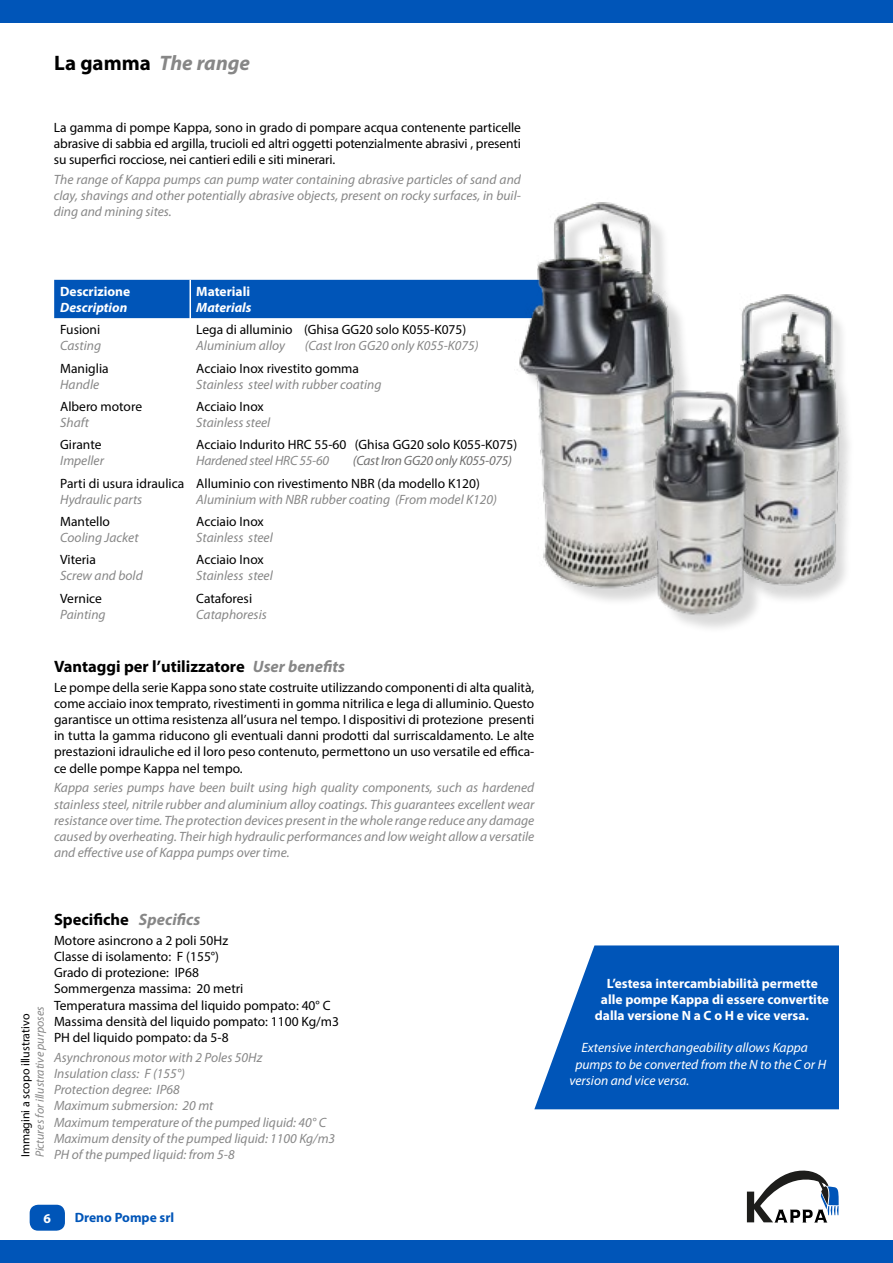
<style>
.page{position:relative;width:893px;height:1263px;background:#fff}
.page>*{position:absolute;margin:0;border:0;box-sizing:border-box;transform-origin:0 0}
.t1{font:italic 700 21px "Myriad Pro";color:#878787}
.t2{font:700 16.5px "Myriad Pro";color:#000}
.t3{font:13.5px/16.2px "Myriad Pro";color:#000;text-align:justify}
.t4{font:italic 13.5px/16.2px "Myriad Pro";color:#878787;text-align:justify}
.t5{font:700 13.5px "Myriad Pro";color:#fff}
.t6{font:italic 13.5px "Myriad Pro";color:#fff}
.t7{font:italic 13.5px "Myriad Pro";letter-spacing:-.02em;color:#706f6f}
.t8{font:italic 13.5px "Myriad Pro";letter-spacing:-.02em;color:#878787}
.t9{font:italic 700 13.5px "Myriad Pro";color:#fff}
.t10{font:700 13.5px "Myriad Pro";color:#0055b8}
.t11{font:italic 12px "Myriad Pro";color:#878787}
.t12{font:12px "Myriad Pro";color:#000}
.s1{font-style:normal;color:#000}
.s2{font-style:italic;color:#878787}
</style>
<div class="page">
<div style="left:0;top:1241px;width:893px;height:22px;background:#0055b8"></div>
<div style="left:30px;top:1205px;width:35px;height:26px;background:#0055b8;border-radius:9px"></div>
<svg style="left:747px;top:1170px;width:92px;height:52px"></svg>
<div style="left:0;top:0;width:893px;height:22px;background:#0055b8"></div>
<div style="left:54px;top:280px;width:460px;height:38px;background:#0055b8"></div>
<hr style="left:189px;top:280px;width:2px;height:38px;background:#fff">
<img style="left:514px;top:202px;width:173px;height:389px">
<img style="left:739px;top:294px;width:110px;height:306px">
<div style="left:658px;top:395px;width:108px;height:239px;background:#000;opacity:.15"></div>
<img style="left:615px;top:384px;width:151px;height:238px">
<svg style="left:534px;top:945px;width:305px;height:164px;background:#1a66bf"></svg>
<h1 class="t1" style="left:54px;top:49px;width:197px"><span class="s1">La gamma</span> The range</h1>
<p class="t3" style="left:54px;top:119px;width:469px">La gamma di pompe Kappa, sono in grado di pompare acqua contenente particelle abrasive di sabbia ed argilla, trucioli ed altri oggetti potenzialmente abrasivi , presenti su superfici rocciose, nei cantieri edili e siti minerari.</p>
<p class="t4" style="left:54px;top:172px;width:469px">The range of Kappa pumps can pump water containing abrasive particles of sand and clay, shavings and other potentially abrasive objects, present on rocky surfaces, in buil&shy;ding and mining sites.</p>
<p class="t5" style="left:60px;top:284px;width:72px">Descrizione</p>
<p class="t9" style="left:60px;top:299px;width:69px">Description</p>
<p class="t5" style="left:196px;top:284px;width:55px">Materiali</p>
<p class="t9" style="left:196px;top:299px;width:57px">Materials</p>
<p class="t3" style="left:60px;top:321px;width:42px">Fusioni</p>
<p class="t4" style="left:60px;top:338px;width:43px">Casting</p>
<p class="t3" style="left:196px;top:321px;width:272px">Lega di alluminio (Ghisa GG20 solo K055-K075)</p>
<p class="t4" style="left:196px;top:338px;width:90px">Aluminium alloy</p>
<p class="t4" style="left:305px;top:338px;width:175px">(Cast Iron GG20 only K055-K075)</p>
<p class="t3" style="left:60px;top:360px;width:50px">Maniglia</p>
<p class="t4" style="left:60px;top:376px;width:41px">Handle</p>
<p class="t3" style="left:196px;top:360px;width:164px">Acciaio Inox rivestito gomma</p>
<p class="t4" style="left:196px;top:376px;width:187px">Stainless steel with rubber coating</p>
<p class="t3" style="left:60px;top:398px;width:83px">Albero motore</p>
<p class="t4" style="left:60px;top:415px;width:30px">Shaft</p>
<p class="t3" style="left:196px;top:398px;width:69px">Acciaio Inox</p>
<p class="t4" style="left:196px;top:415px;width:76px">Stainless steel</p>
<p class="t3" style="left:60px;top:436px;width:43px">Girante</p>
<p class="t4" style="left:60px;top:453px;width:45px">Impeller</p>
<p class="t3" style="left:196px;top:436px;width:322px">Acciaio Indurito HRC 55-60 (Ghisa GG20 solo K055-K075)</p>
<p class="t8" style="left:196px;top:454px;width:134px">Hardened steel HRC 55-60</p>
<p class="t7" style="left:353px;top:454px;width:161px">(Cast Iron GG20 only K055-075)</p>
<p class="t3" style="left:60px;top:475px;width:126px">Parti di usura idraulica</p>
<p class="t4" style="left:60px;top:491px;width:84px">Hydraulic parts</p>
<p class="t3" style="left:196px;top:475px;width:285px">Alluminio con rivestimento NBR (da modello K120)</p>
<p class="t4" style="left:196px;top:491px;width:302px">Aluminium with NBR rubber coating (From model K120)</p>
<p class="t3" style="left:60px;top:513px;width:51px">Mantello</p>
<p class="t4" style="left:60px;top:530px;width:80px">Cooling Jacket</p>
<p class="t3" style="left:196px;top:513px;width:69px">Acciaio Inox</p>
<p class="t4" style="left:196px;top:530px;width:78px">Stainless steel</p>
<p class="t3" style="left:60px;top:551px;width:37px">Viteria</p>
<p class="t4" style="left:60px;top:568px;width:84px">Screw and bold</p>
<p class="t3" style="left:196px;top:551px;width:69px">Acciaio Inox</p>
<p class="t4" style="left:196px;top:568px;width:78px">Stainless steel</p>
<p class="t3" style="left:60px;top:590px;width:43px">Vernice</p>
<p class="t4" style="left:60px;top:606px;width:47px">Painting</p>
<p class="t3" style="left:196px;top:590px;width:57px">Cataforesi</p>
<p class="t4" style="left:196px;top:606px;width:72px">Cataphoresis</p>
<p class="t2" style="left:54px;top:657px;width:293px">Vantaggi per l’utilizzatore <span class="s2">User benefits</span></p>
<p class="t3" style="left:54px;top:679px;width:482px">Le pompe della serie Kappa sono state costruite utilizzando componenti di alta qualità, come acciaio inox temprato, rivestimenti in gomma nitrilica e lega di alluminio. Questo garantisce un ottima resistenza all’usura nel tempo. I dispositivi di protezione presenti in tutta la gamma riducono gli eventuali danni prodotti dal surriscaldamento. Le alte prestazioni idrauliche ed il loro peso contenuto, permettono un uso versatile ed effica&shy;ce delle pompe Kappa nel tempo.</p>
<p class="t4" style="left:54px;top:780px;width:482px">Kappa series pumps have been built using high quality components, such as hardened stainless steel, nitrile rubber and aluminium alloy coatings. This guarantees excellent wear resistance over time. The protection devices present in the whole range reduce any damage caused by overheating. Their high hydraulic performances and low weight allow a versatile and effective use of Kappa pumps over time.</p>
<p class="t2" style="left:54px;top:910px;width:148px">Specifiche <span class="s2">Specifics</span></p>
<p class="t3" style="left:54px;top:932px;width:287px;text-align:left">Motore asincrono a 2 poli 50Hz<br>Classe di isolamento: F (155°)<br>Grado di protezione: IP68<br>Sommergenza massima: 20 metri<br>Temperatura massima del liquido pompato: 40° C Massima densità del liquido pompato: 1100 Kg/m3<br>PH del liquido pompato: da 5-8</p>
<p class="t4" style="left:54px;top:1049px;width:283px;text-align:left">Asynchronous motor with 2 Poles 50Hz<br>Insulation class: F (155°)<br>Protection degree: IP68<br>Maximum submersion: 20 mt<br>Maximum temperature of the pumped liquid: 40° C Maximum density of the pumped liquid: 1100 Kg/m3</p>
<p class="t12" style="left:18px;top:1157px;width:145px;rotate:-90deg">Immagini a scopo illustrativo</p>
<p class="t11" style="left:33px;top:1157px;width:152px;rotate:-90deg">Pictures for illustrative purposes</p>
<p class="t4" style="left:54px;top:1147px;width:182px">PH of the pumped liquid: from 5-8</p>
<p class="t5" style="left:44px;top:1210px;width:9px">6</p>
<p class="t10" style="left:75px;top:1210px;width:101px">Dreno Pompe srl</p>
<p class="t5" style="left:607px;top:975px;width:212px">L’estesa intercambiabilità permette</p>
<p class="t5" style="left:601px;top:992px;width:230px">alle pompe Kappa di essere convertite</p>
<p class="t5" style="left:595px;top:1008px;width:216px">dalla versione N a C o H e vice versa.</p>
<p class="t6" style="left:581px;top:1040px;width:228px">Extensive interchangeability allows Kappa</p>
<p class="t6" style="left:575px;top:1057px;width:252px">pumps to be converted from the N to the C or H</p>
<p class="t6" style="left:569px;top:1073px;width:121px">version and vice versa.</p>
</div>
